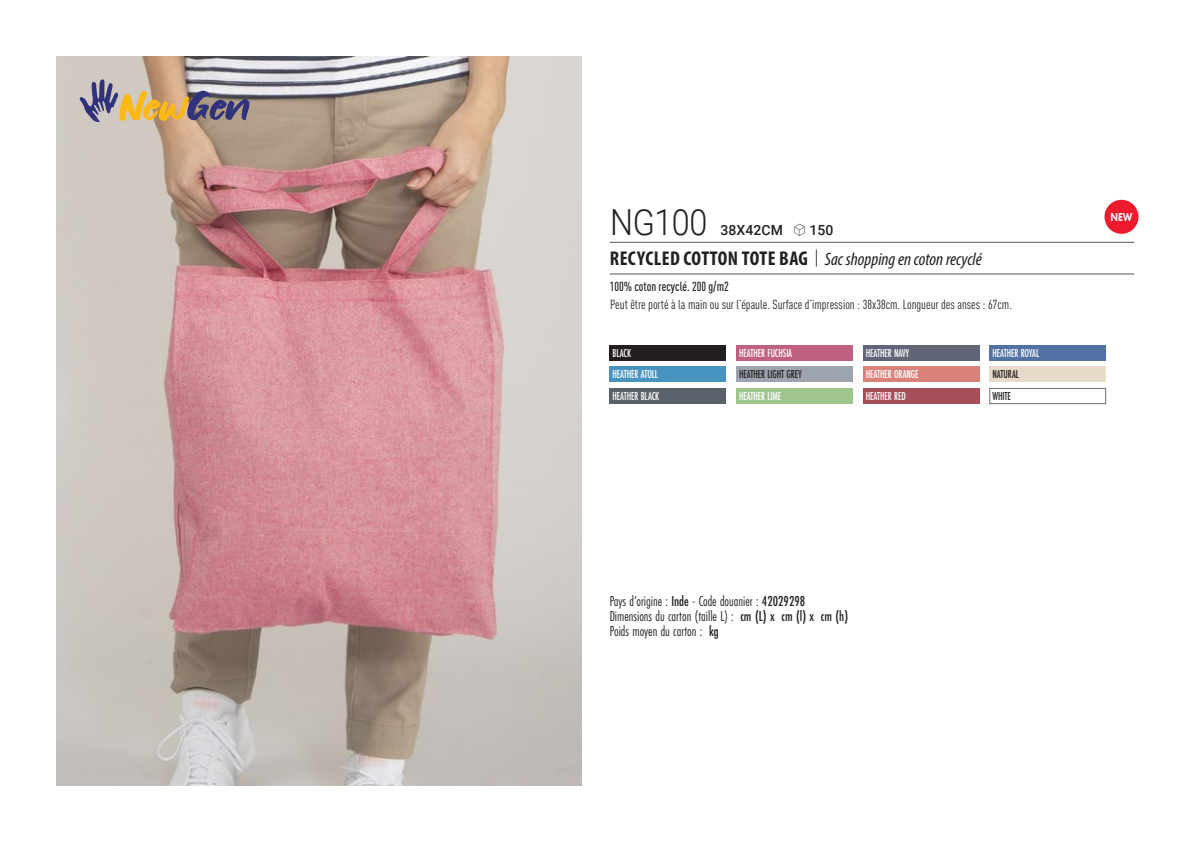
<style>
.page{position:relative;width:1191px;height:842px;background:#fff}
.page>*{position:absolute;margin:0;border:0;box-sizing:border-box;transform-origin:0 0}
.t1{font:300 36px "Roboto";letter-spacing:-.015em;color:#231f20;scale:.9 1}
.t2{font:italic 18px "Myriad Variable Concept";color:#231f20}
.t3{font:15px "Futura PT Cond";color:#231f20;scale:.95 1}
.t4{font:500 14px "Roboto";letter-spacing:.005em;color:#231f20}
.t5{font:condensed 13px "DIN Pro";color:#231f20}
.grammage_2020{font:500 condensed 13px "DIN Pro";color:#231f20;scale:.95 1}
.Coloris_nuancier_bla{font:500 12px "Futura PT Cond";letter-spacing:-.01em;color:#fff;scale:.9 1}
.Coloris_nuancier{font:500 12px "Futura PT Cond";letter-spacing:-.01em;color:#231f20;scale:.9 1}
.nuancier_bloc_packsh{font:800 12px "Futura PT";color:#fff;scale:.8 1}
.s1{font-family:"Linotype Shapeshifter";font-weight:400;font-size:16px}
.s2{font-family:"Myriad Pro";font-weight:700;font-style:normal;font-stretch:condensed;font-size:20px}
.s3{font-family:"Roboto Condensed";font-weight:300;font-style:normal;font-size:20px}
.s4{font-weight:500}
</style>
<div class="page">
<img style="left:57px;top:57px;width:524px;height:728px">
<img style="left:79px;top:79px;width:170px;height:43px">
<div style="left:609px;top:345px;width:117px;height:16px;background:#231f20"></div>
<div style="left:609px;top:367px;width:117px;height:15px;background:#4794c0"></div>
<div style="left:609px;top:388px;width:117px;height:16px;background:#5b616b"></div>
<div style="left:736px;top:345px;width:116px;height:16px;background:#c06083"></div>
<div style="left:736px;top:367px;width:116px;height:15px;background:#9ea4ad"></div>
<div style="left:736px;top:388px;width:116px;height:16px;background:#9fc58f"></div>
<div style="left:863px;top:345px;width:116px;height:16px;background:#606675"></div>
<div style="left:863px;top:367px;width:116px;height:15px;background:#d9827b"></div>
<div style="left:863px;top:388px;width:116px;height:16px;background:#a64e5a"></div>
<div style="left:989px;top:345px;width:116px;height:16px;background:#5272a4"></div>
<div style="left:989px;top:367px;width:116px;height:15px;background:#e6dbc8"></div>
<div style="left:989px;top:388px;width:116px;height:16px;background:#fff;border:1px solid #6c6d70"></div>
<div style="left:1104px;top:200px;width:34px;height:34px;background:#ee1b2d;border-radius:50%"></div>
<hr style="left:609px;top:242px;width:525px;height:1px;background:#57585a">
<hr style="left:609px;top:274px;width:525px;height:1px;background:#57585a">
<p class="t1" style="left:610px;top:197px;width:109px">NG100</p>
<p class="t4" style="left:720px;top:220px;width:115px">38X42CM <span class="s1">S</span> 150</p>
<p class="t2" style="left:610px;top:249px;width:373px"><span class="s2">RECYCLED COTTON TOTE BAG</span> <span class="s3">|</span> Sac shopping en coton recyclé</p>
<p class="grammage_2020" style="left:609px;top:277px;width:127px">100% coton recyclé. 200 g/m2</p>
<p class="t5" style="left:610px;top:295px;width:403px">Peut être porté à la main ou sur l’épaule. Surface d’impression : 38x38cm. Longueur des anses : 67cm.</p>
<p class="Coloris_nuancier_bla" style="left:612px;top:346px;width:22px">BLACK</p>
<p class="Coloris_nuancier_bla" style="left:612px;top:367px;width:52px">HEATHER ATOLL</p>
<p class="Coloris_nuancier_bla" style="left:612px;top:389px;width:53px">HEATHER BLACK</p>
<p class="Coloris_nuancier_bla" style="left:739px;top:346px;width:60px">HEATHER FUCHSIA</p>
<p class="Coloris_nuancier" style="left:739px;top:367px;width:71px">HEATHER LIGHT GREY</p>
<p class="Coloris_nuancier_bla" style="left:739px;top:389px;width:48px">HEATHER LIME</p>
<p class="Coloris_nuancier_bla" style="left:866px;top:346px;width:50px">HEATHER NAVY</p>
<p class="Coloris_nuancier_bla" style="left:866px;top:367px;width:60px">HEATHER ORANGE</p>
<p class="Coloris_nuancier_bla" style="left:866px;top:389px;width:46px">HEATHER RED</p>
<p class="Coloris_nuancier_bla" style="left:992px;top:346px;width:53px">HEATHER ROYAL</p>
<p class="Coloris_nuancier" style="left:992px;top:367px;width:31px">NATURAL</p>
<p class="Coloris_nuancier" style="left:992px;top:389px;width:22px">WHITE</p>
<p class="nuancier_bloc_packsh" style="left:1110px;top:210px;width:29px">NEW</p>
<p class="t3" style="left:609px;top:592px;width:207px">Pays d’origine : <span class="s4">Inde</span> - Code douanier : <span class="s4">42029298</span></p>
<p class="t3" style="left:609px;top:607px;width:252px">Dimensions du carton (taille L) : <span class="s4">cm (L) x cm (l) x cm (h)</span></p>
<p class="t3" style="left:609px;top:622px;width:116px">Poids moyen du carton : <span class="s4">kg</span></p>
</div>
